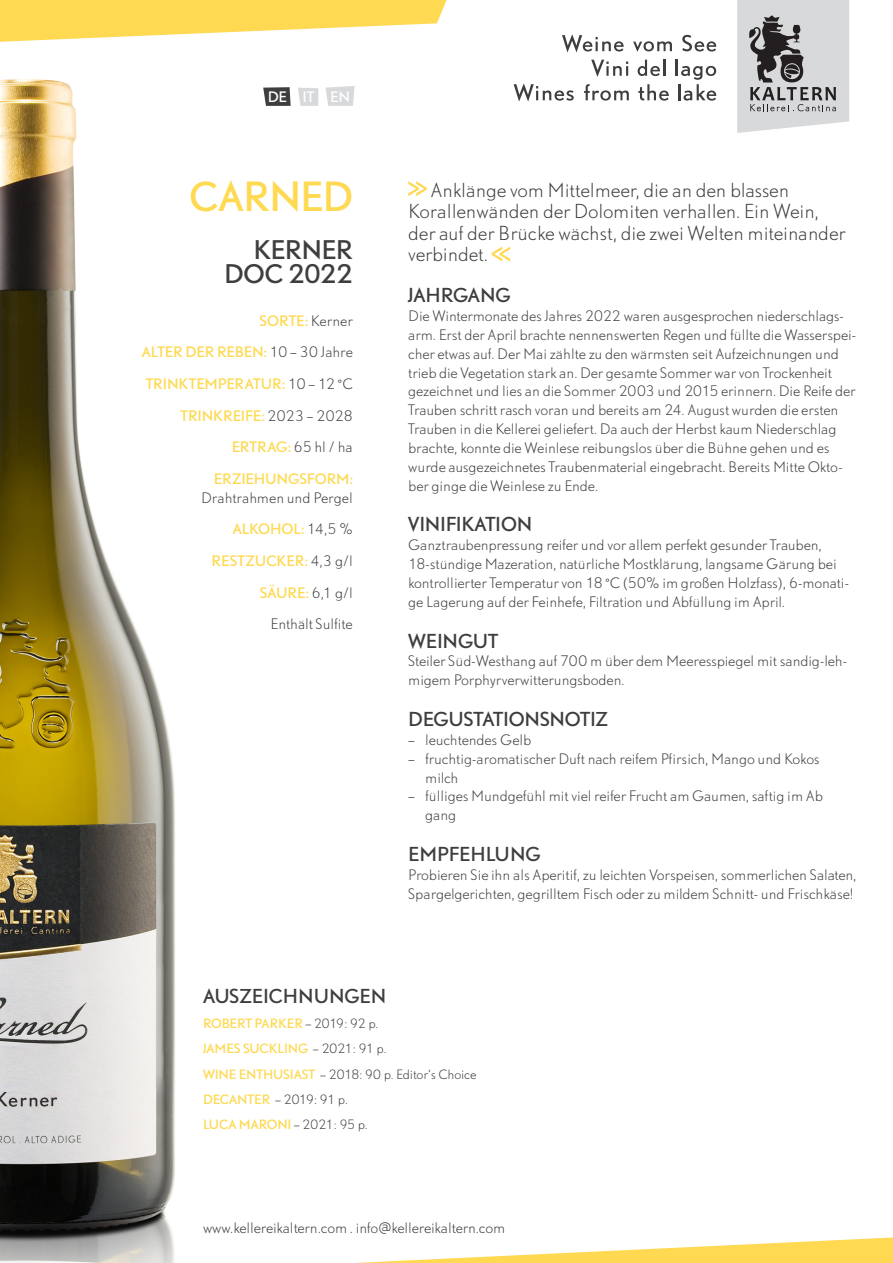
<style>
.page{position:relative;width:893px;height:1263px;background:#fff}
.page>*{position:absolute;margin:0;border:0;box-sizing:border-box;transform-origin:0 0}
.Lage{font:37.5px "DTL Nobel T";letter-spacing:-.025em;color:#fed951}
.Lage-2{font:24px "DTL Nobel T";letter-spacing:-.03em;color:#3e3e3f}
.INTRO{font:300 18px/21.6px "DTL Nobel T";letter-spacing:-.015em;color:#3e3e3f}
.Untertitel_Text{font:18px "DTL Nobel T";letter-spacing:-.01em;color:#3e3e3f}
.Text{font:300 13.5px/18.9px "DTL Nobel T";letter-spacing:-.01em;color:#3e3e3f}
.Kurzinfos{font:13.5px "DTL Nobel T";letter-spacing:-.005em;color:#fed951}
.Kurzinfos-2{font:300 13.5px/18.9px "DTL Nobel T";color:#3e3e3f;text-align:right}
.t1{font:13.5px "DTL Nobel T";color:#fff}
.Text_Auszeichnungen{font:12px "DTL Nobel T";letter-spacing:-.005em;color:#fed951}
.Text_Auszeichnungen-2{font:300 12px "DTL Nobel T";letter-spacing:-.025em;color:#3e3e3f}
.s1{font-weight:300;color:#3e3e3f}
.s2{font-weight:400;color:#fed951}
</style>
<div class="page">
<svg style="left:0;top:0;width:447px;height:42px"></svg>
<svg style="left:355px;top:1237px;width:538px;height:26px"></svg>
<svg style="left:263px;top:87px;width:28px;height:19px"></svg>
<svg style="left:298px;top:88px;width:20px;height:18px"></svg>
<svg style="left:325px;top:86px;width:30px;height:20px"></svg>
<svg style="left:562px;top:34px;width:62px;height:18px"></svg>
<svg style="left:633px;top:41px;width:39px;height:11px"></svg>
<svg style="left:682px;top:35px;width:34px;height:17px"></svg>
<svg style="left:591px;top:60px;width:37px;height:17px"></svg>
<svg style="left:638px;top:60px;width:27px;height:16px"></svg>
<svg style="left:514px;top:83px;width:60px;height:19px"></svg>
<svg style="left:584px;top:84px;width:45px;height:17px"></svg>
<svg style="left:638px;top:84px;width:31px;height:17px"></svg>
<svg style="left:676px;top:60px;width:40px;height:41px"></svg>
<svg style="left:737px;top:0;width:112px;height:133px;background:#bbbbbd"></svg>
<img style="left:0;top:79px;width:175px;height:1184px">
<svg style="left:408px;top:181px;width:19px;height:15px"></svg>
<svg style="left:492px;top:246px;width:18px;height:16px"></svg>
<p class="t1" style="left:268px;top:87px;width:84px">DE IT EN</p>
<p class="Lage" style="left:190px;top:170px;width:165px">CARNED</p>
<p class="Lage-2" style="left:253px;top:233px;width:101px">KERNER</p>
<p class="Lage-2" style="left:224px;top:257px;width:130px">DOC 2022</p>
<p class="Kurzinfos" style="left:259px;top:311px;width:95px">SORTE: <span class="s1">Kerner</span></p>
<p class="Kurzinfos" style="left:142px;top:343px;width:213px">ALTER DER REBEN: <span class="s1">10 – 30 Jahre</span></p>
<p class="Kurzinfos" style="left:146px;top:374px;width:209px">TRINKTEMPERATUR: <span class="s1">10 – 12 °C</span></p>
<p class="Kurzinfos" style="left:180px;top:406px;width:174px">TRINKREIFE: <span class="s1">2023 – 2028</span></p>
<p class="Kurzinfos" style="left:232px;top:438px;width:123px">ERTRAG: <span class="s1">65 hl / ha</span></p>
<p class="Kurzinfos-2" style="left:201px;top:469px;width:153px"><span class="s2">ERZIEHUNGSFORM:<br></span>Drahtrahmen und Pergel</p>
<p class="Kurzinfos" style="left:233px;top:520px;width:122px">ALKOHOL: <span class="s1">14,5 %</span></p>
<p class="Kurzinfos" style="left:212px;top:552px;width:143px">RESTZUCKER: <span class="s1">4,3 g/l</span></p>
<p class="Kurzinfos" style="left:260px;top:583px;width:95px">SÄURE: <span class="s1">6,1 g/l</span></p>
<p class="Text" style="left:271px;top:615px;width:84px">Enthält Sulfite</p>
<p class="INTRO" style="left:408px;top:179px;width:439px;text-indent:22px">Anklänge vom Mittelmeer, die an den blassen Korallenwänden der Dolomiten verhallen. Ein Wein, der auf der Brücke wächst, die zwei Welten miteinander verbindet.</p>
<p class="Untertitel_Text" style="left:408px;top:283px;width:104px">JAHRGANG</p>
<p class="Text" style="left:408px;top:306px;width:449px">Die Wintermonate des Jahres 2022 waren ausgesprochen niederschlags&shy;arm. Erst der April brachte nennenswerten Regen und füllte die Wasserspei&shy;cher etwas auf. Der Mai zählte zu den wärmsten seit Aufzeichnungen und trieb die Vegetation stark an. Der gesamte Sommer war von Trockenheit gezeichnet und lies an die Sommer 2003 und 2015 erinnern. Die Reife der Trauben schritt rasch voran und bereits am 24. August wurden die ersten Trauben in die Kellerei geliefert. Da auch der Herbst kaum Niederschlag brachte, konnte die Weinlese reibungslos über die Bühne gehen und es wurde ausgezeichnetes Traubenmaterial eingebracht. Bereits Mitte Okto&shy;ber ginge die Weinlese zu Ende.</p>
<p class="Untertitel_Text" style="left:408px;top:512px;width:126px">VINIFIKATION</p>
<p class="Text" style="left:408px;top:535px;width:442px">Ganztraubenpressung reifer und vor allem perfekt gesunder Trauben, 18-stündige Mazeration, natürliche Mostklärung, langsame Gärung bei kontrollierter Temperatur von 18 °C (50% im großen Holzfass), 6-monati&shy;ge Lagerung auf der Feinhefe, Filtration und Abfüllung im April.</p>
<p class="Untertitel_Text" style="left:408px;top:628px;width:92px">WEINGUT</p>
<p class="Text" style="left:408px;top:652px;width:440px">Steiler Süd-Westhang auf 700 m über dem Meeresspiegel mit sandig-leh&shy;migem Porphyrverwitterungsboden.</p>
<p class="Untertitel_Text" style="left:408px;top:706px;width:201px">DEGUSTATIONSNOTIZ</p>
<p class="Text" style="left:408px;top:730px;width:125px">– leuchtendes Gelb</p>
<p class="Text" style="left:425px;top:749px;width:396px;text-indent:-17px">– fruchtig-aromatischer Duft nach reifem Pfirsich, Mango und Kokos milch</p>
<p class="Text" style="left:425px;top:787px;width:399px;text-indent:-17px">– fülliges Mundgefühl mit viel reifer Frucht am Gaumen, saftig im Ab gang</p>
<p class="Untertitel_Text" style="left:408px;top:841px;width:134px">EMPFEHLUNG</p>
<p class="Text" style="left:408px;top:865px;width:450px">Probieren Sie ihn als Aperitif, zu leichten Vorspeisen, sommerlichen Salaten,<br>Spargelgerichten, gegrilltem Fisch oder zu mildem Schnitt- und Frischkäse!</p>
<p class="Untertitel_Text" style="left:203px;top:983px;width:185px">AUSZEICHNUNGEN</p>
<p class="Text_Auszeichnungen" style="left:203px;top:1015px;width:177px">ROBERT PARKER <span class="s1">– 2019: 92 p.</span></p>
<p class="Text_Auszeichnungen" style="left:203px;top:1040px;width:185px">JAMES SUCKLING <span class="s1">– 2021: 91 p.</span></p>
<p class="Text_Auszeichnungen-2" style="left:203px;top:1066px;width:275px"><span class="s2">WINE ENTHUSIAST</span> – 2018: 90 p. Editor‘s Choice</p>
<p class="Text_Auszeichnungen-2" style="left:203px;top:1092px;width:146px"><span class="s2">DECANTER</span> – 2019: 91 p.</p>
<p class="Text_Auszeichnungen" style="left:203px;top:1116px;width:166px">LUCA MARONI <span class="s1">– 2021: 95 p.</span></p>
<p class="Text" style="left:203px;top:1218px;width:304px">www.kellereikaltern.com . info@kellereikaltern.com</p>
</div>
